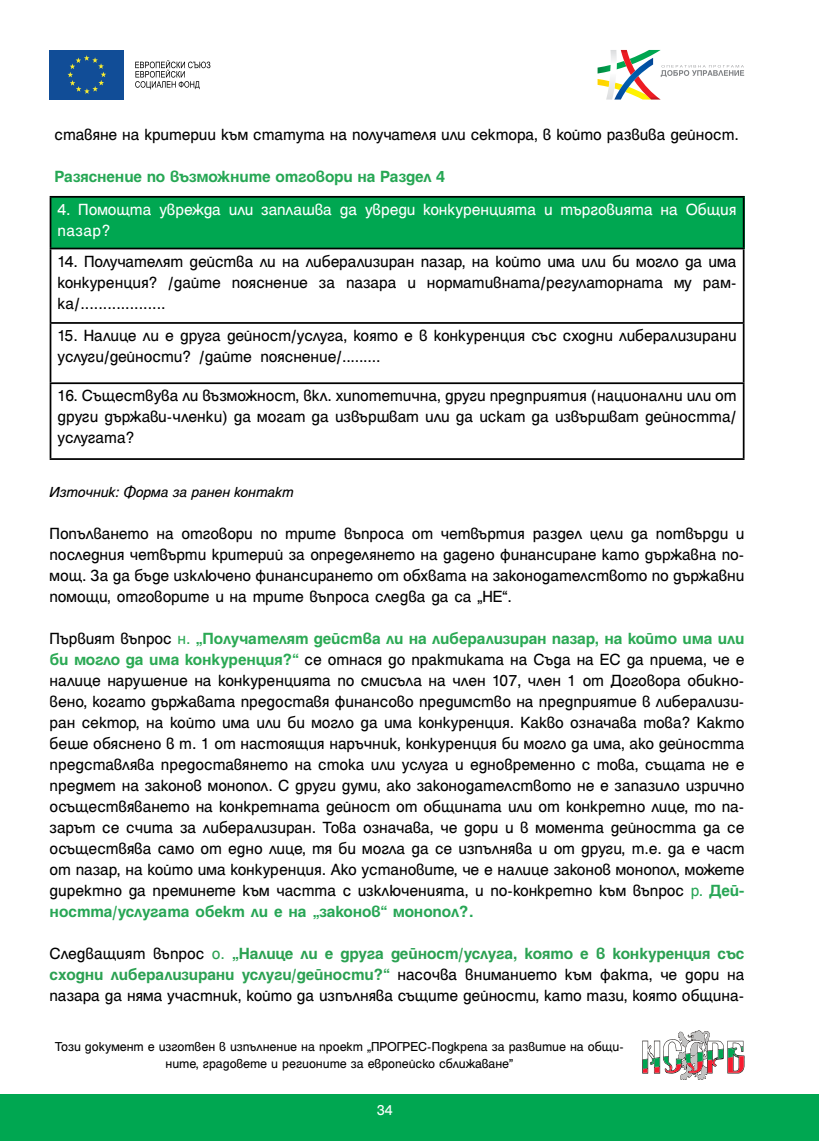
<style>
.page{position:relative;width:819px;height:1141px;background:#fff}
.page>*{position:absolute;margin:0;border:0;box-sizing:border-box;transform-origin:0 0}
.t1{font:17.5px/21px "Helen Bg";letter-spacing:-.005em;color:#000;text-align:justify}
.t2{font:17.5px/21px "Helen Bg";color:#fff}
.t3{font:700 17.5px "Helen Bg";letter-spacing:-.01em;color:#26a754}
.t4{font:italic 15.75px "Helen Bg";letter-spacing:-.01em;color:#000}
.t5{font:15.75px "Helen Bg";color:#fff}
.t6{font:14px/16.8px "Helen Bg";letter-spacing:-.005em;color:#000;text-align:center}
.s1{color:#2ba954}
.s2{font-weight:700;color:#2ba954}
.s3{color:#27a655}
.s4{font-weight:700;color:#27a655}
.s5{color:#2ba152}
.s6{font-weight:700;color:#2ba152}
</style>
<div class="page">
<svg style="left:597px;top:50px;width:147px;height:50px"></svg>
<div style="left:50px;top:50px;width:74px;height:50px;background:#114d97"></div>
<svg style="left:67px;top:55px;width:39px;height:39px"></svg>
<svg style="left:135px;top:60px;width:75px;height:29px"></svg>
<svg style="left:642px;top:1030px;width:102px;height:50px"></svg>
<div style="left:50px;top:196px;width:694px;height:53px;background:#00a751"></div>
<hr style="left:50px;top:196px;width:694px;height:2px;background:#000">
<hr style="left:50px;top:198px;width:1px;height:50px;background:#000">
<hr style="left:742px;top:198px;width:2px;height:50px;background:#000">
<hr style="left:50px;top:248px;width:694px;height:1px;background:#000">
<hr style="left:50px;top:249px;width:1px;height:73px;background:#000">
<hr style="left:742px;top:249px;width:2px;height:73px;background:#000">
<hr style="left:50px;top:322px;width:694px;height:2px;background:#000">
<hr style="left:50px;top:324px;width:1px;height:58px;background:#000">
<hr style="left:742px;top:324px;width:2px;height:58px;background:#000">
<hr style="left:50px;top:382px;width:694px;height:2px;background:#000">
<hr style="left:50px;top:384px;width:1px;height:74px;background:#000">
<hr style="left:742px;top:384px;width:2px;height:74px;background:#000">
<hr style="left:50px;top:458px;width:694px;height:2px;background:#000">
<div style="left:0;top:1094px;width:819px;height:47px;background:#00a751"></div>
<p class="t1" style="left:55px;top:125px;width:685px">ставяне на критерии към статута на получателя или сектора, в който развива дейност.</p>
<p class="t3" style="left:55px;top:170px;width:391px">Разяснение по възможните отговори на Раздел 4</p>
<p class="t2" style="left:57px;top:200px;width:680px">4. Помощта уврежда или заплашва да увреди конкуренцията и търговията на Общия пазар?</p>
<p class="t1" style="left:57px;top:252px;width:680px">14. Получателят действа ли на либерализиран пазар, на който има или би могло да има конкуренция? /дайте пояснение за пазара и нормативната/регулаторната му рам&shy;ка/...................</p>
<p class="t1" style="left:57px;top:326px;width:680px">15. Налице ли е друга дейност/услуга, която е в конкуренция със сходни либерализирани услуги/дейности? /дайте пояснение/.........</p>
<p class="t1" style="left:57px;top:386px;width:680px">16. Съществува ли възможност, вкл. хипотетична, други предприятия (национални или от други държави-членки) да могат да извършват или да искат да извършват дейността/ услугата?</p>
<p class="t4" style="left:50px;top:483px;width:246px">Източник: Форма за ранен контакт</p>
<p class="t1" style="left:50px;top:524px;width:696px">Попълването на отговори по трите въпроса от четвъртия раздел цели да потвърди и последния четвърти критерий за определянето на дадено финансиране като държавна по&shy;мощ. За да бъде изключено финансирането от обхвата на законодателството по държавни помощи, отговорите и на трите въпроса следва да са „НЕ“.</p>
<p class="t1" style="left:50px;top:629px;width:696px">Първият въпрос <span class="s1">н.</span> <span class="s2">„Получателят действа ли на либерализиран пазар, на който има или би могло да има конкуренция?“</span> се отнася до практиката на Съда на ЕС да приема, че е налице нарушение на конкуренцията по смисъла на член 107, член 1 от Договора обикно&shy;вено, когато държавата предоставя финансово предимство на предприятие в либерализи&shy;ран сектор, на който има или би могло да има конкуренция. Какво означава това? Както беше обяснено в т. 1 от настоящия наръчник, конкуренция би могло да има, ако дейността представлява предоставянето на стока или услуга и едновременно с това, същата не е предмет на законов монопол. С други думи, ако законодателството не е запазило изрично осъществяването на конкретната дейност от общината или от конкретно лице, то па&shy;зарът се счита за либерализиран. Това означава, че дори и в момента дейността да се осъществява само от едно лице, тя би могла да се изпълнява и от други, т.е. да е част от пазар, на който има конкуренция. Ако установите, че е налице законов монопол, можете директно да преминете към частта с изключенията, и по-конкретно към въпрос <span class="s3">р.</span> <span class="s4">Дей&shy;ността/услугата обект ли е на „законов“ монопол?.</span></p>
<p class="t1" style="left:50px;top:944px;width:696px">Следващият въпрос <span class="s5">о.</span> <span class="s6">„Налице ли е друга дейност/услуга, която е в конкуренция със сходни либерализирани услуги/дейности?“</span> насочва вниманието към факта, че дори на пазара да няма участник, който да изпълнява същите дейности, като тази, която община-</p>
<p class="t6" style="left:55px;top:1039px;width:571px">Този документ е изготвен в изпълнение на проект „ПРОГРЕС-Подкрепа за развитие на общи&shy;ните, градовете и регионите за европейско сближаване”</p>
<p class="t5" style="left:377px;top:1104px;width:17px">34</p>
</div>
